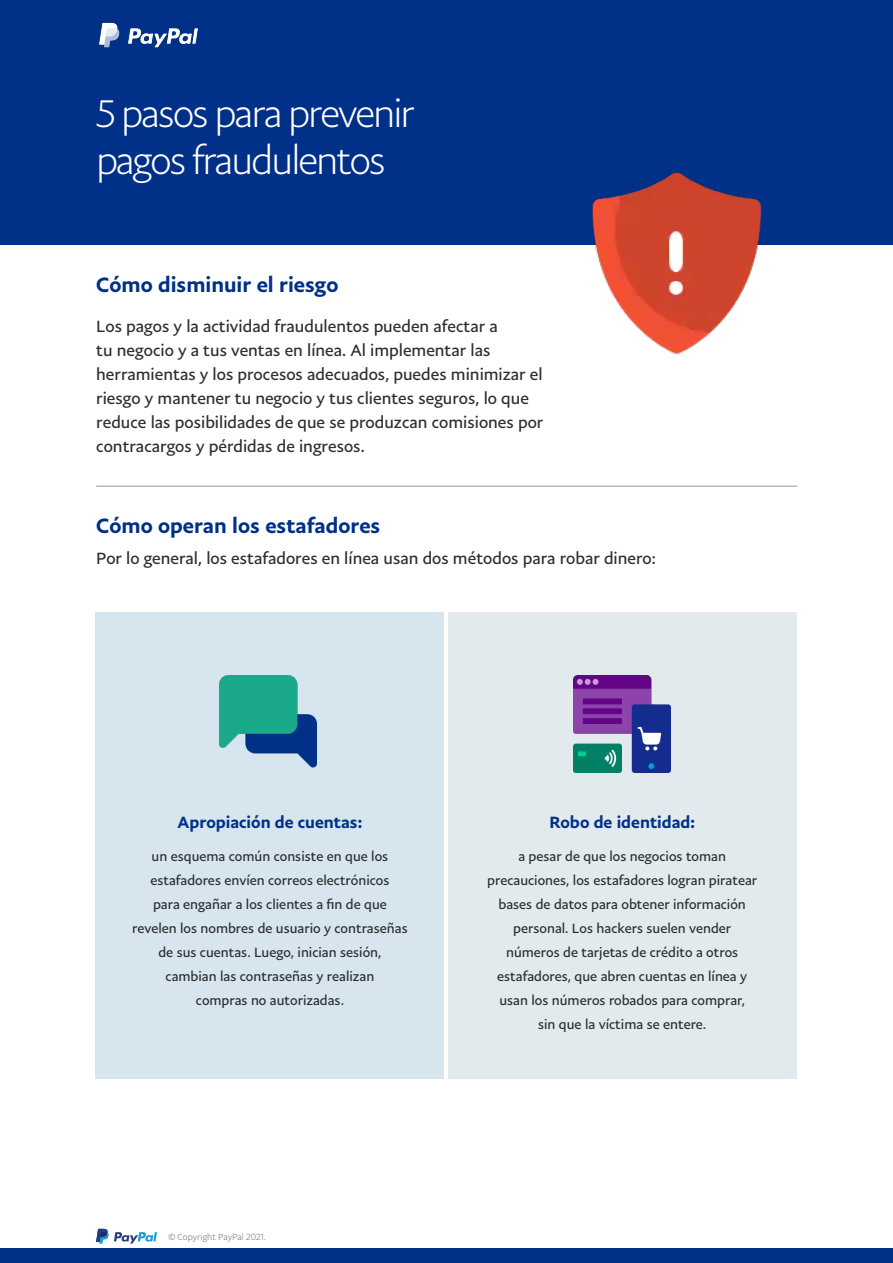
<style>
.page{position:relative;width:893px;height:1263px;background:#fff}
.page>*{position:absolute;margin:0;border:0;box-sizing:border-box;transform-origin:0 0}
.t1{font:300 39px/46.8px "Pay Pal Sans Big";letter-spacing:-.05em;color:#fff}
.t2{font:500 21px "Pay Pal Sans Big";color:#003087}
.t3{font:16.5px/24px "Pay Pal Sans Big";color:#2c2e2f}
.t4{font:500 16.5px "Pay Pal Sans Big";color:#003087}
.t5{font:13.5px/24px "Pay Pal Sans Big";color:#2c2e2f;text-align:center}
.t6{font:300 9px "Pay Pal Sans Big";color:#6c7378}
</style>
<div class="page">
<div style="left:448px;top:612px;width:349px;height:466px;background:#e3eaee"></div>
<div style="left:95px;top:612px;width:349px;height:466px;background:#d6e5ee"></div>
<div style="left:0;top:0;width:893px;height:245px;background:#003087"></div>
<div style="left:0;top:1248px;width:893px;height:15px;background:#003087"></div>
<img style="left:99px;top:22px;width:99px;height:26px">
<svg style="left:96px;top:1229px;width:61px;height:14px"></svg>
<hr style="left:96px;top:486px;width:701px;height:1px;background:#959595">
<img style="left:574px;top:675px;width:97px;height:97px">
<img style="left:219px;top:675px;width:97px;height:93px">
<img style="left:592px;top:172px;width:170px;height:182px">
<h1 class="t1" style="left:96px;top:90px;width:320px">5 pasos para prevenir pagos fraudulentos</h1>
<h2 class="t2" style="left:96px;top:271px;width:244px">Cómo disminuir el riesgo</h2>
<p class="t3" style="left:96px;top:313px;width:449px">Los pagos y la actividad fraudulentos pueden afectar a<br>tu negocio y a tus ventas en línea. Al implementar las herramientas y los procesos adecuados, puedes minimizar el riesgo y mantener tu negocio y tus clientes seguros, lo que reduce las posibilidades de que se produzcan comisiones por contracargos y pérdidas de ingresos.</p>
<h2 class="t2" style="left:96px;top:513px;width:286px">Cómo operan los estafadores</h2>
<p class="t3" style="left:96px;top:546px;width:561px">Por lo general, los estafadores en línea usan dos métodos para robar dinero:</p>
<p class="t4" style="left:178px;top:811px;width:186px">Apropiación de cuentas:</p>
<p class="t4" style="left:549px;top:811px;width:147px">Robo de identidad:</p>
<p class="t5" style="left:132px;top:844px;width:277px">un esquema común consiste en que los estafadores envíen correos electrónicos<br>para engañar a los clientes a fin de que revelen los nombres de usuario y contraseñas de sus cuentas. Luego, inician sesión, cambian las contraseñas y realizan<br>compras no autorizadas.</p>
<p class="t5" style="left:487px;top:844px;width:271px">a pesar de que los negocios toman precauciones, los estafadores logran piratear bases de datos para obtener información personal. Los hackers suelen vender números de tarjetas de crédito a otros estafadores, que abren cuentas en línea y usan los números robados para comprar,<br>sin que la víctima se entere.</p>
<p class="t6" style="left:168px;top:1231px;width:99px">© Copyright PayPal 2021.</p>
</div>
